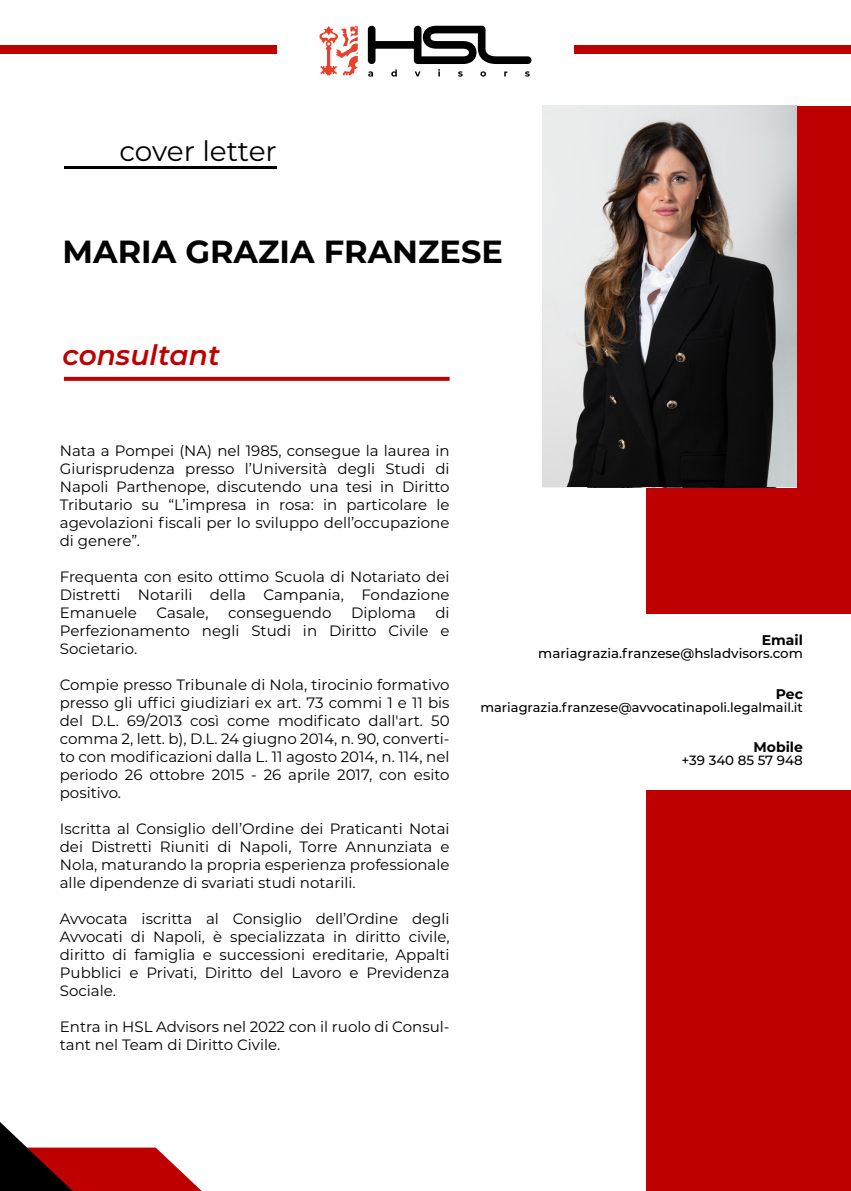
<style>
.page{position:relative;width:851px;height:1191px;background:#fff}
.page>*{position:absolute;margin:0;border:0;box-sizing:border-box;transform-origin:0 0}
.t1{font:700 32px "Montserrat";color:#000}
.t2{font:28px "Montserrat";letter-spacing:-.01em;color:#000}
.t3{font:italic 600 28px "Montserrat";color:#bf0001}
.t4{font:15px/18px "Montserrat";color:#000;text-align:justify}
.t5{font:700 14px "Montserrat";color:#000}
.t6{font:500 13.4px "Montserrat";color:#000}
.t7{font:500 13px "Montserrat";color:#000}
</style>
<div class="page">
<div style="left:646px;top:106px;width:204px;height:1085px;background:#bf0001"></div>
<svg style="left:64px;top:377px;width:385px;height:4px;background:#c10809"></svg>
<svg style="left:0;top:1122px;width:202px;height:69px"></svg>
<div style="left:550px;top:614px;width:300px;height:175px;background:#fff"></div>
<svg style="left:319px;top:26px;width:39px;height:49px"></svg>
<svg style="left:368px;top:26px;width:163px;height:51px"></svg>
<div style="left:0;top:46px;width:277px;height:8px;background:#bf0001"></div>
<div style="left:574px;top:46px;width:276px;height:8px;background:#bf0001"></div>
<hr style="left:64px;top:166px;width:213px;height:2px;background:#000">
<img style="left:542px;top:105px;width:254px;height:382px">
<h2 class="t2" style="left:119px;top:132px;width:159px">cover letter</h2>
<h1 class="t1" style="left:63px;top:229px;width:442px">MARIA GRAZIA FRANZESE</h1>
<h2 class="t3" style="left:63px;top:335px;width:159px">consultant</h2>
<p class="t4" style="left:60px;top:441px;width:391px">Nata a Pompei (NA) nel 1985, consegue la laurea in Giurisprudenza presso l’Università degli Studi di Napoli Parthenope, discutendo una tesi in Diritto Tributario su “L’impresa in rosa: in particolare le agevolazioni fiscali per lo sviluppo dell’occupazione di genere”.</p>
<p class="t4" style="left:60px;top:567px;width:391px">Frequenta con esito ottimo Scuola di Notariato dei Distretti Notarili della Campania, Fondazione Emanuele</p>
<p class="t4" style="left:60px;top:603px;width:391px;text-indent:375px">di Perfezionamento negli Studi in Diritto Civile e Societario.</p>
<p class="t4" style="left:60px;top:675px;width:391px">Compie presso Tribunale di Nola, tirocinio formativo presso gli uffici giudiziari ex art. 73 commi 1 e 11 bis del D.L. 69/2013 così come modificato dall'art. 50 comma 2, lett. b), D.L. 24 giugno 2014, n. 90, converti&shy;to con modificazioni dalla L. 11 agosto 2014, n. 114, nel periodo 26 ottobre 2015 - 26 aprile 2017, con esito positivo.</p>
<p class="t4" style="left:60px;top:819px;width:391px">Iscritta al Consiglio dell’Ordine dei Praticanti Notai dei Distretti Riuniti di Napoli, Torre Annunziata e Nola, maturando la propria esperienza professionale alle dipendenze di svariati studi notarili.</p>
<p class="t4" style="left:60px;top:909px;width:391px">Avvocata iscritta al Consiglio dell’Ordine degli Avvocati di Napoli, è specializzata in diritto civile, diritto di famiglia e successioni ereditarie, Appalti Pubblici e Privati, Diritto del Lavoro e Previdenza Sociale.</p>
<p class="t4" style="left:60px;top:1017px;width:391px">Entra in HSL Advisors nel 2022 con il ruolo di Consul&shy;tant nel Team di Diritto Civile.</p>
<p class="t4" style="left:156px;top:603px;width:53px">Casale,</p>
<p class="t4" style="left:228px;top:603px;width:105px">conseguendo</p>
<p class="t4" style="left:351px;top:603px;width:66px">Diploma</p>
<p class="t5" style="left:761px;top:630px;width:43px">Email</p>
<p class="t6" style="left:538px;top:644px;width:266px">mariagrazia.franzese@hsladvisors.com</p>
<p class="t5" style="left:775px;top:684px;width:29px">Pec</p>
<p class="t7" style="left:480px;top:698px;width:324px">mariagrazia.franzese@avvocatinapoli.legalmail.it</p>
<p class="t5" style="left:753px;top:737px;width:51px">Mobile</p>
<p class="t6" style="left:681px;top:751px;width:123px">+39 340 85 57 948</p>
</div>
